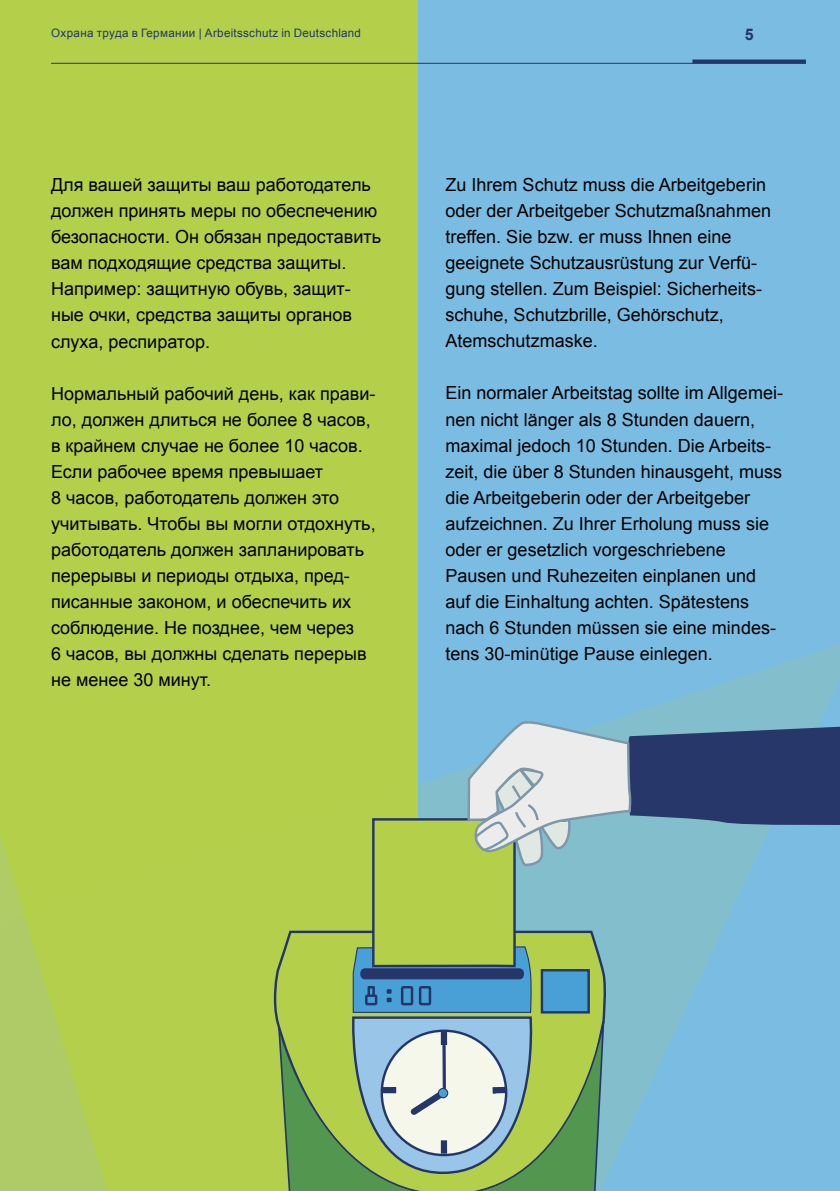
<style>
.page{position:relative;width:840px;height:1191px;background:#fff}
.page>*{position:absolute;margin:0;border:0;box-sizing:border-box;transform-origin:0 0}
.t1{font:18px/26px "Arial";color:#000}
.t2{font:700 16px "Arial";color:#243569}
.t3{font:11.6px "Arial";letter-spacing:.025em;color:#243569}
</style>
<div class="page">
<div style="left:417px;top:0;width:422px;height:1191px;background:#7bbce3"></div>
<div style="left:0;top:0;width:417px;height:1191px;background:#b4d04b"></div>
<svg style="left:692px;top:59px;width:113px;height:4px"></svg>
<hr style="left:51px;top:63px;width:754px;height:1px;background:#243569">
<svg style="left:417px;top:638px;width:422px;height:540px"></svg>
<svg style="left:0;top:836px;width:107px;height:355px;fill:#b0cc61"></svg>
<svg style="left:273px;top:930px;width:333px;height:252px"></svg>
<svg style="left:277px;top:1019px;width:327px;height:172px"></svg>
<svg style="left:466px;top:638px;width:167px;height:83px"></svg>
<svg style="left:346px;top:721px;width:493px;height:453px"></svg>
<p class="t3" style="left:51px;top:25px;width:311px">Охрана труда в Германии | Arbeitsschutz in Deutschland</p>
<p class="t2" style="left:744px;top:24px;width:10px">5</p>
<p class="t1" style="left:51px;top:172px;width:331px">Для вашей защиты ваш работодатель должен принять меры по обеспечению безопасности. Он обязан предоставить вам подходящие средства защиты.<br>Например: защитную обувь, защит&shy;ные очки, средства защиты органов слуха, респиратор.</p>
<p class="t1" style="left:51px;top:380px;width:326px">Нормальный рабочий день, как прави&shy;ло, должен длиться не более 8 часов, в крайнем случае не более 10 часов.<br>Если рабочее время превышает<br>8 часов, работодатель должен это учитывать. Чтобы вы могли отдохнуть, работодатель должен запланировать перерывы и периоды отдыха, пред&shy;писанные законом, и обеспечить их соблюдение. Не позднее, чем через<br>6 часов, вы должны сделать перерыв не менее 30 минут.</p>
<p class="t1" style="left:445px;top:172px;width:327px">Zu Ihrem Schutz muss die Arbeitgeberin oder der Arbeitgeber Schutzmaßnahmen treffen. Sie bzw. er muss Ihnen eine geeignete Schutzausrüstung zur Verfü&shy;gung stellen. Zum Beispiel: Sicherheits&shy;schuhe, Schutzbrille, Gehörschutz, Atemschutzmaske.</p>
<p class="t1" style="left:445px;top:380px;width:339px">Ein normaler Arbeitstag sollte im Allgemei&shy;nen nicht länger als 8 Stunden dauern, maximal jedoch 10 Stunden. Die Arbeits&shy;zeit, die über 8 Stunden hinausgeht, muss die Arbeitgeberin oder der Arbeitgeber aufzeichnen. Zu Ihrer Erholung muss sie oder er gesetzlich vorgeschriebene Pausen und Ruhezeiten einplanen und auf die Einhaltung achten. Spätestens nach 6 Stunden müssen sie eine mindes&shy;tens 30-minütige Pause einlegen.</p>
</div>
